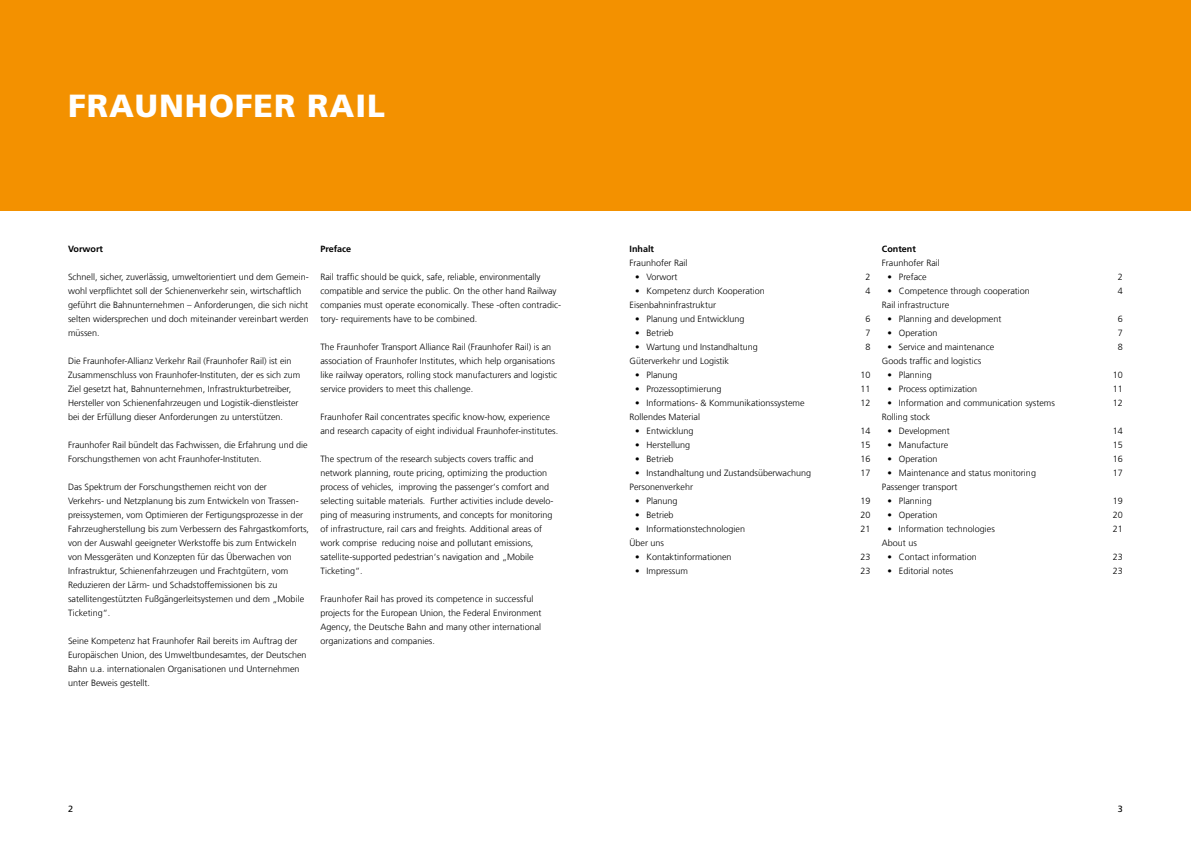
<style>
.page{position:relative;width:1191px;height:842px;background:#fff}
.page>*{position:absolute;margin:0;border:0;box-sizing:border-box;transform-origin:0 0}
.t1{font:900 32px "Frutiger LT Com";letter-spacing:.03em;color:#fff}
.t2{font:300 9px/14px "Frutiger LT Com";color:#000}
.t3{font:700 9px "Frutiger LT Com";color:#000}
.t4{font:9px "Frutiger LT Com";color:#000}
</style>
<div class="page">
<div style="left:0;top:0;width:1191px;height:210px;background:#f39100"></div>
<h1 class="t1" style="left:68px;top:87px;width:318px">FRAUNHOFER RAIL</h1>
<p class="t3" style="left:68px;top:244px;width:37px">Vorwort</p>
<p class="t2" style="left:68px;top:270px;width:242px">Schnell, sicher, zuverlässig, umweltorientiert und dem Gemein&shy;wohl verpflichtet soll der Schienenverkehr sein, wirtschaftlich geführt die Bahnunternehmen – Anforderungen, die sich nicht selten widersprechen und doch miteinander vereinbart werden müssen.</p>
<p class="t2" style="left:68px;top:354px;width:234px">Die Fraunhofer-Allianz Verkehr Rail (Fraunhofer Rail) ist ein Zusammenschluss von Fraunhofer-Instituten, der es sich zum Ziel gesetzt hat, Bahnunternehmen, Infrastrukturbetreiber, Hersteller von Schienenfahrzeugen und Logistik-dienstleister bei der Erfüllung dieser Anforderungen zu unterstützen.</p>
<p class="t2" style="left:68px;top:438px;width:241px">Fraunhofer Rail bündelt das Fachwissen, die Erfahrung und die<br>Forschungsthemen von acht Fraunhofer-Instituten.</p>
<p class="t2" style="left:68px;top:480px;width:242px">Das Spektrum der Forschungsthemen reicht von der<br>Verkehrs- und Netzplanung bis zum Entwickeln von Trassen&shy;preissystemen, vom Optimieren der Fertigungsprozesse in der Fahrzeugherstellung bis zum Verbessern des Fahrgastkomforts, von der Auswahl geeigneter Werkstoffe bis zum Entwickeln von Messgeräten und Konzepten für das Überwachen von Infrastruktur, Schienenfahrzeugen und Frachtgütern, vom Reduzieren der Lärm- und Schadstoffemissionen bis zu satellitengestützten Fußgängerleitsystemen und dem „Mobile Ticketing“.</p>
<p class="t2" style="left:68px;top:634px;width:240px">Seine Kompetenz hat Fraunhofer Rail bereits im Auftrag der Europäischen Union, des Umweltbundesamtes, der Deutschen Bahn u.a. internationalen Organisationen und Unternehmen unter Beweis gestellt.</p>
<p class="t3" style="left:320px;top:244px;width:32px">Preface</p>
<p class="t2" style="left:320px;top:270px;width:242px">Rail traffic should be quick, safe, reliable, environmentally compatible and service the public. On the other hand Railway companies must operate economically. These -often contradic&shy;tory- requirements have to be combined.</p>
<p class="t2" style="left:320px;top:340px;width:238px">The Fraunhofer Transport Alliance Rail (Fraunhofer Rail) is an association of Fraunhofer Institutes, which help organisations like railway operators, rolling stock manufacturers and logistic service providers to meet this challenge.</p>
<p class="t2" style="left:320px;top:410px;width:239px">Fraunhofer Rail concentrates specific know-how, experience and research capacity of eight individual Fraunhofer-institutes.</p>
<p class="t2" style="left:320px;top:452px;width:234px">The spectrum of the research subjects covers traffic and network planning, route pricing, optimizing the production process of vehicles, improving the passenger‘s comfort and selecting suitable materials. Further activities include develo&shy;ping of measuring instruments, and concepts for monitoring of infrastructure, rail cars and freights. Additional areas of work comprise reducing noise and pollutant emissions, satellite-supported pedestrian‘s navigation and „Mobile Ticketing“.</p>
<p class="t2" style="left:320px;top:592px;width:223px">Fraunhofer Rail has proved its competence in successful projects for the European Union, the Federal Environment Agency, the Deutsche Bahn and many other international organizations and companies.</p>
<p class="t3" style="left:629px;top:244px;width:26px">Inhalt</p>
<p class="t2" style="left:629px;top:256px;width:60px">Fraunhofer Rail</p>
<p class="t2" style="left:635px;top:270px;width:44px">• Vorwort</p>
<p class="t2" style="left:865px;top:270px;width:7px">2</p>
<p class="t2" style="left:635px;top:284px;width:131px">• Kompetenz durch Kooperation</p>
<p class="t2" style="left:865px;top:284px;width:7px">4</p>
<p class="t2" style="left:629px;top:298px;width:88px">Eisenbahninfrastruktur</p>
<p class="t2" style="left:635px;top:312px;width:111px">• Planung und Entwicklung</p>
<p class="t2" style="left:865px;top:312px;width:7px">6</p>
<p class="t2" style="left:635px;top:326px;width:40px">• Betrieb</p>
<p class="t2" style="left:865px;top:326px;width:7px">7</p>
<p class="t2" style="left:635px;top:340px;width:124px">• Wartung und Instandhaltung</p>
<p class="t2" style="left:865px;top:340px;width:7px">8</p>
<p class="t2" style="left:629px;top:354px;width:101px">Güterverkehr und Logistik</p>
<p class="t2" style="left:635px;top:368px;width:44px">• Planung</p>
<p class="t2" style="left:860px;top:368px;width:12px">10</p>
<p class="t2" style="left:635px;top:382px;width:88px">• Prozessoptimierung</p>
<p class="t2" style="left:860px;top:382px;width:12px">11</p>
<p class="t2" style="left:635px;top:396px;width:171px">• Informations- &amp; Kommunikationssysteme</p>
<p class="t2" style="left:860px;top:396px;width:12px">12</p>
<p class="t2" style="left:629px;top:410px;width:72px">Rollendes Material</p>
<p class="t2" style="left:635px;top:424px;width:60px">• Entwicklung</p>
<p class="t2" style="left:860px;top:424px;width:12px">14</p>
<p class="t2" style="left:635px;top:438px;width:56px">• Herstellung</p>
<p class="t2" style="left:860px;top:438px;width:12px">15</p>
<p class="t2" style="left:635px;top:452px;width:40px">• Betrieb</p>
<p class="t2" style="left:860px;top:452px;width:12px">16</p>
<p class="t2" style="left:635px;top:466px;width:177px">• Instandhaltung und Zustandsüberwachung</p>
<p class="t2" style="left:860px;top:466px;width:12px">17</p>
<p class="t2" style="left:629px;top:480px;width:65px">Personenverkehr</p>
<p class="t2" style="left:635px;top:494px;width:44px">• Planung</p>
<p class="t2" style="left:860px;top:494px;width:12px">19</p>
<p class="t2" style="left:635px;top:508px;width:40px">• Betrieb</p>
<p class="t2" style="left:860px;top:508px;width:12px">20</p>
<p class="t2" style="left:635px;top:522px;width:111px">• Informationstechnologien</p>
<p class="t2" style="left:860px;top:522px;width:12px">21</p>
<p class="t2" style="left:629px;top:536px;width:36px">Über uns</p>
<p class="t2" style="left:635px;top:550px;width:98px">• Kontaktinformationen</p>
<p class="t2" style="left:860px;top:550px;width:12px">23</p>
<p class="t2" style="left:635px;top:564px;width:54px">• Impressum</p>
<p class="t2" style="left:860px;top:564px;width:12px">23</p>
<p class="t3" style="left:882px;top:244px;width:36px">Content</p>
<p class="t2" style="left:882px;top:256px;width:60px">Fraunhofer Rail</p>
<p class="t2" style="left:887px;top:270px;width:41px">• Preface</p>
<p class="t2" style="left:1118px;top:270px;width:7px">2</p>
<p class="t2" style="left:887px;top:284px;width:144px">• Competence through cooperation</p>
<p class="t2" style="left:1118px;top:284px;width:7px">4</p>
<p class="t2" style="left:882px;top:298px;width:69px">Rail infrastructure</p>
<p class="t2" style="left:887px;top:312px;width:115px">• Planning and development</p>
<p class="t2" style="left:1118px;top:312px;width:7px">6</p>
<p class="t2" style="left:887px;top:326px;width:51px">• Operation</p>
<p class="t2" style="left:1118px;top:326px;width:7px">7</p>
<p class="t2" style="left:887px;top:340px;width:108px">• Service and maintenance</p>
<p class="t2" style="left:1118px;top:340px;width:7px">8</p>
<p class="t2" style="left:882px;top:354px;width:101px">Goods traffic and logistics</p>
<p class="t2" style="left:887px;top:368px;width:46px">• Planning</p>
<p class="t2" style="left:1113px;top:368px;width:12px">10</p>
<p class="t2" style="left:887px;top:382px;width:91px">• Process optimization</p>
<p class="t2" style="left:1113px;top:382px;width:12px">11</p>
<p class="t2" style="left:887px;top:396px;width:169px">• Information and communication systems</p>
<p class="t2" style="left:1113px;top:396px;width:12px">12</p>
<p class="t2" style="left:882px;top:410px;width:50px">Rolling stock</p>
<p class="t2" style="left:887px;top:424px;width:64px">• Development</p>
<p class="t2" style="left:1113px;top:424px;width:12px">14</p>
<p class="t2" style="left:887px;top:438px;width:62px">• Manufacture</p>
<p class="t2" style="left:1113px;top:438px;width:12px">15</p>
<p class="t2" style="left:887px;top:452px;width:51px">• Operation</p>
<p class="t2" style="left:1113px;top:452px;width:12px">16</p>
<p class="t2" style="left:887px;top:466px;width:150px">• Maintenance and status monitoring</p>
<p class="t2" style="left:1113px;top:466px;width:12px">17</p>
<p class="t2" style="left:882px;top:480px;width:77px">Passenger transport</p>
<p class="t2" style="left:887px;top:494px;width:46px">• Planning</p>
<p class="t2" style="left:1113px;top:494px;width:12px">19</p>
<p class="t2" style="left:887px;top:508px;width:51px">• Operation</p>
<p class="t2" style="left:1113px;top:508px;width:12px">20</p>
<p class="t2" style="left:887px;top:522px;width:109px">• Information technologies</p>
<p class="t2" style="left:1113px;top:522px;width:12px">21</p>
<p class="t2" style="left:882px;top:536px;width:37px">About us</p>
<p class="t2" style="left:887px;top:550px;width:91px">• Contact information</p>
<p class="t2" style="left:1113px;top:550px;width:12px">23</p>
<p class="t2" style="left:887px;top:564px;width:67px">• Editorial notes</p>
<p class="t2" style="left:1113px;top:564px;width:12px">23</p>
<p class="t4" style="left:68px;top:804px;width:7px">2</p>
<p class="t4" style="left:1118px;top:804px;width:7px">3</p>
</div>
